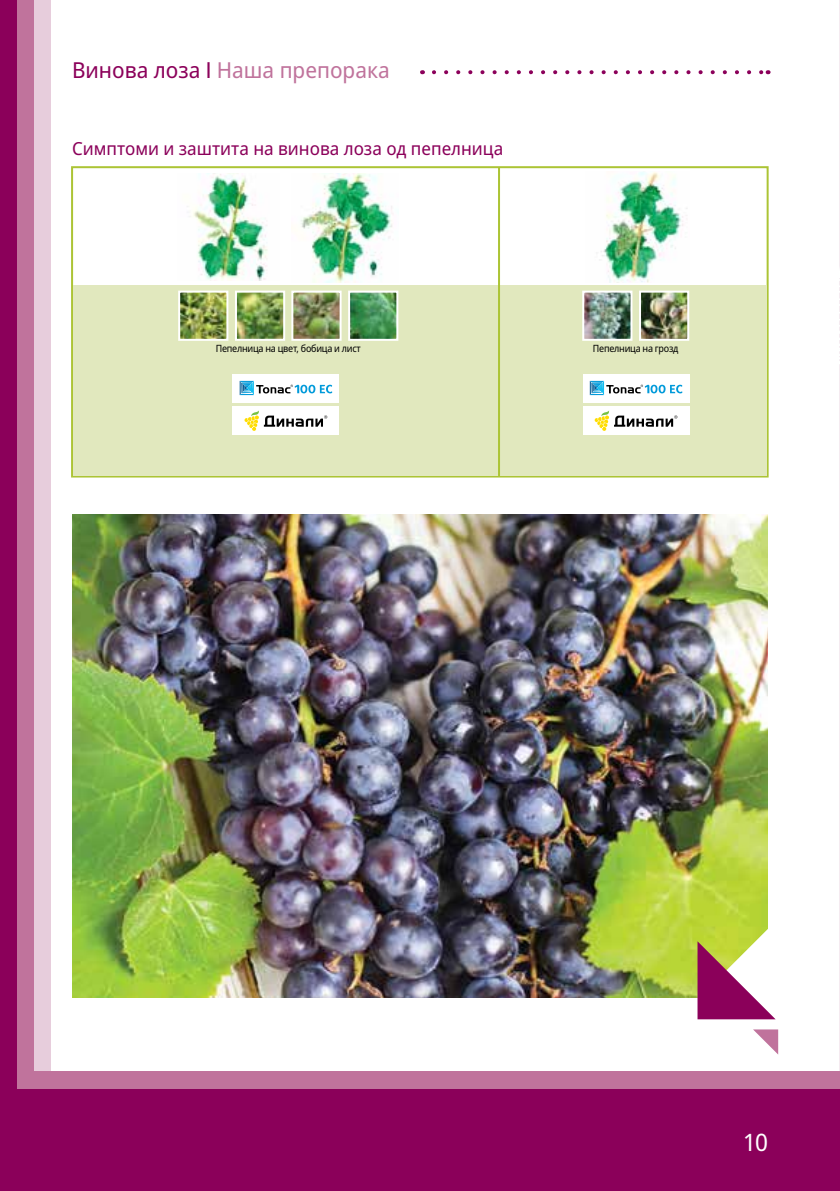
<style>
.page{position:relative;width:840px;height:1191px;background:#fff}
.page>*{position:absolute;margin:0;border:0;box-sizing:border-box;transform-origin:0 0}
.t1{font:24px "Noto Sans Display";color:#fff}
.t2{font:22px "Noto Sans Display";color:#c0739c}
.t3{font:18px "Noto Sans Display";color:#8b005a}
.t4{font:10px "Noto Sans Display";letter-spacing:-.025em;color:#000;scale:.95 1}
.s1{color:#8b005a}
.s2{font-family:"Helvetica Neue";color:#8b005a}
</style>
<div class="page">
<hr style="left:839px;top:0;width:1px;height:1080px;background:#f5eaf0">
<svg style="left:839px;top:268px;width:1px;height:96px"></svg>
<img style="left:72px;top:515px;width:695px;height:483px">
<svg style="left:668px;top:915px;width:111px;height:140px"></svg>
<div style="left:34px;top:0;width:17px;height:1080px;background:#e7cddc"></div>
<div style="left:17px;top:0;width:17px;height:1080px;background:#c0739c"></div>
<svg style="left:433px;top:70px;width:328px;height:4px"></svg>
<div style="left:0;top:1071px;width:839px;height:120px;background:#8b005a"></div>
<div style="left:0;top:1071px;width:839px;height:18px;background:#c0739c"></div>
<div style="left:0;top:0;width:17px;height:1191px;background:#8b005a"></div>
<div style="left:73px;top:285px;width:693px;height:191px;background:#e1e8be"></div>
<hr style="left:497px;top:168px;width:2px;height:308px;background:#acc435">
<div style="left:232px;top:374px;width:107px;height:28px;background:#fff"></div>
<svg style="left:240px;top:380px;width:14px;height:16px"></svg>
<svg style="left:239px;top:381px;width:93px;height:14px"></svg>
<img style="left:585px;top:294px;width:44px;height:44px">
<div style="left:582px;top:291px;width:50px;height:50px;border:2px solid #fff"></div>
<img style="left:641px;top:294px;width:44px;height:44px">
<div style="left:638px;top:291px;width:50px;height:50px;border:2px solid #fff"></div>
<img style="left:181px;top:294px;width:44px;height:44px">
<div style="left:178px;top:291px;width:50px;height:50px;border:2px solid #fff"></div>
<img style="left:294px;top:294px;width:44px;height:44px">
<div style="left:291px;top:291px;width:50px;height:50px;border:2px solid #fff"></div>
<img style="left:238px;top:294px;width:44px;height:44px">
<div style="left:235px;top:291px;width:50px;height:50px;border:2px solid #fff"></div>
<img style="left:351px;top:294px;width:44px;height:44px">
<div style="left:348px;top:291px;width:50px;height:50px;border:2px solid #fff"></div>
<div style="left:232px;top:406px;width:107px;height:29px;background:#fff"></div>
<svg style="left:244px;top:410px;width:83px;height:21px"></svg>
<div style="left:582px;top:406px;width:106px;height:29px;background:#fff"></div>
<svg style="left:594px;top:410px;width:83px;height:21px"></svg>
<img style="left:190px;top:174px;width:78px;height:107px">
<img style="left:601px;top:171px;width:86px;height:111px">
<img style="left:301px;top:173px;width:92px;height:109px">
<div style="left:582px;top:374px;width:106px;height:28px;background:#fff"></div>
<svg style="left:590px;top:380px;width:14px;height:16px"></svg>
<svg style="left:589px;top:381px;width:93px;height:14px"></svg>
<h2 class="t2" style="left:72px;top:54px;width:319px"><span class="s1">Винова лоза</span> <span class="s2">I</span> Наша препорака</h2>
<h3 class="t3" style="left:72px;top:135px;width:432px">Симптоми и заштита на винова лоза од пепелница</h3>
<p class="t4" style="left:216px;top:341px;width:154px">Пепелница на цвет, бобица и лист</p>
<p class="t4" style="left:592px;top:341px;width:91px">Пепелница на грозд</p>
<h1 class="t1" style="left:742px;top:1125px;width:26px">10</h1>
</div>
